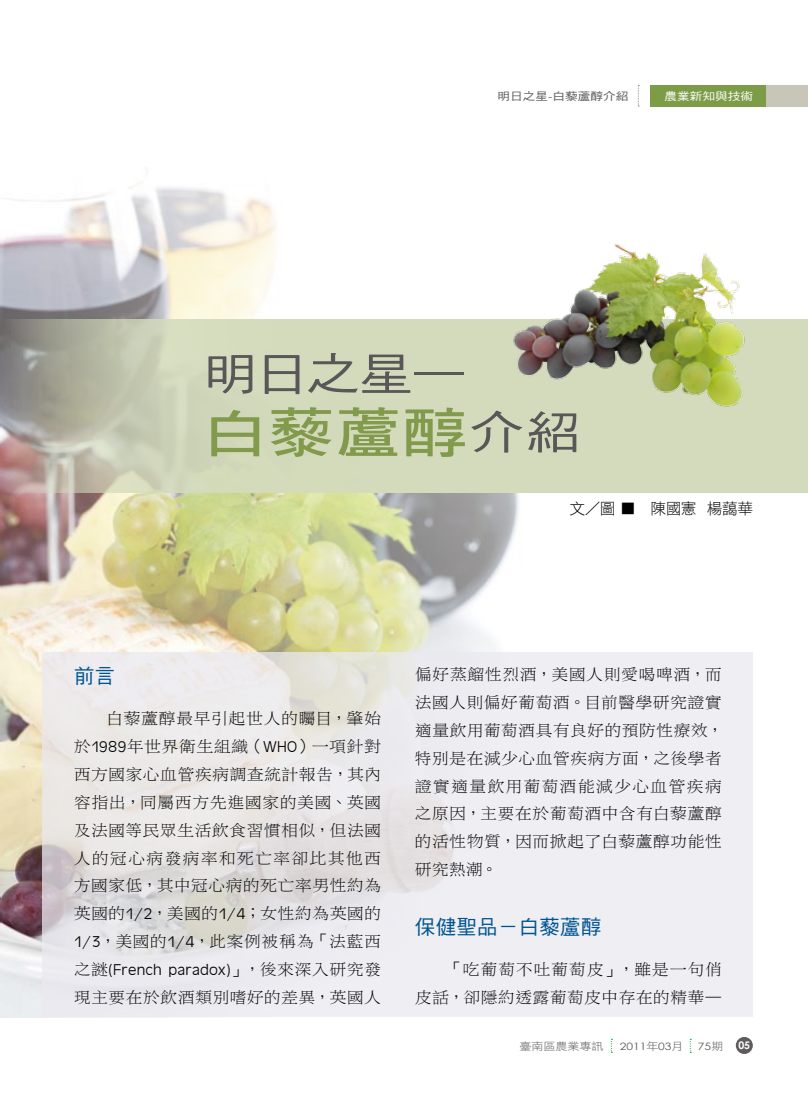
<style>
.page{position:relative;width:808px;height:1106px;background:#fff}
.page>*{position:absolute;margin:0;border:0;box-sizing:border-box;transform-origin:0 0}
.t1{font:54px "DF Hei Std W7";color:#829a4c;scale:1.2 1}
.t2{font:45px "DF Hei Std W5";color:#595757;scale:1.2 1}
.t3{font:20.25px "DF Hei Std W5";letter-spacing:.025em;color:#005591}
.t4{font:16.2px/27.9px "DF Li Song Std W3";letter-spacing:.01em;color:#000;text-align:justify;scale:1.06 1}
.t5{font:16.2px "Antique Oli T Ligh";letter-spacing:.015em;color:#000;scale:1.04 1}
.t6{font:15.45px "DF Hei Std W3";letter-spacing:-.03em;color:#000}
.t7{font:10.8px "DF Hei Std W5";letter-spacing:.005em;color:#5e5c5c;scale:1.17 1}
.t8{font:10.8px "DF Hei Std W5";letter-spacing:.005em;color:#fff;scale:1.17 1}
.t9{font:10.5px "DF Hei Std W3";color:#5e5c5c;scale:1.14 1}
.t10{font:700 10.5px "Century Gothic";color:#fff}
.t11{font:10.2px "Century Gothic";letter-spacing:-.005em;color:#5e5c5c;scale:1.19 1}
.s1{font-family:"DF Hei Std W5";font-size:45px;color:#595757}
.s2{font-family:"DF Hei Std W3"}
.s3{font-family:"Antique Oli T Ligh"}
.s4{font-family:"DF Li Song Std W3"}
.s5{font-family:"DF Hei Std W3";font-size:10.5px}
</style>
<div class="page">
<div style="left:651px;top:85px;width:157px;height:21px;background:#7c9c48"></div>
<svg style="left:638px;top:85px;width:1px;height:22px"></svg>
<div style="left:766px;top:85px;width:42px;height:21px;background:#c7c6b7"></div>
<div style="left:736px;top:1037px;width:17px;height:17px;background:#5e5c5c;border-radius:50%"></div>
<img style="left:0;top:186px;width:808px;height:831px">
<svg style="left:43px;top:652px;width:710px;height:365px;background:#eae9ec"></svg>
<svg style="left:0;top:319px;width:808px;height:173px;background:#cbd0b5"></svg>
<img style="left:496px;top:226px;width:257px;height:197px">
<p class="t7" style="left:497px;top:90px;width:113px">明日之星-白藜蘆醇介紹</p>
<p class="t8" style="left:664px;top:90px;width:77px">農業新知與技術</p>
<h2 class="t2" style="left:203px;top:349px;width:220px">明日之星—</h2>
<h1 class="t1" style="left:203px;top:403px;width:316px">白藜蘆醇<span class="s1">介紹</span></h1>
<p class="t6" style="left:569px;top:500px;width:185px">文／圖 ■ 陳國憲 楊藹華</p>
<p class="t3" style="left:74px;top:665px;width:43px">前言</p>
<p class="t4" style="left:74px;top:704px;width:292px;text-indent:32px">白藜蘆醇最早引起世人的矚目<span class="s2">，</span>肇始於<span class="s3">1989</span>年世界衛生組織<span class="s2">（</span><span class="s3">WHO</span><span class="s2">）</span>一項針對西方國家心血管疾病調查統計報告<span class="s2">，</span>其內容指出<span class="s2">，</span>同屬西方先進國家的美國<span class="s2">、</span>英國及法國等民眾生活飲食習慣相似<span class="s2">，</span>但法國人的冠心病發病率和死亡率卻比其他西方國家低<span class="s2">，</span>其中冠心病的死亡率男性約為英國的<span class="s3">1/2</span><span class="s2">，</span>美國的<span class="s3">1/4</span><span class="s2">；</span>女性約為英國的<span class="s3">1/3</span><span class="s2">，</span>美國的<span class="s3">1/4</span><span class="s2">，</span>此案例被稱為<span class="s2">「</span>法藍西</p>
<p class="t5" style="left:74px;top:961px;width:297px"><span class="s4">之謎</span>(French paradox)<span class="s2">」，</span><span class="s4">後來深入研究發</span></p>
<p class="t4" style="left:74px;top:982px;width:291px">現主要在於飲酒類別嗜好的差異<span class="s2">，</span>英國人</p>
<p class="t4" style="left:414px;top:660px;width:293px">偏好蒸餾性烈酒<span class="s2">，</span>美國人則愛喝啤酒<span class="s2">，</span>而法國人則偏好葡萄酒<span class="s2">。</span>目前醫學研究證實適量飲用葡萄酒具有良好的預防性療效<span class="s2">，</span>特別是在減少心血管疾病方面<span class="s2">，</span>之後學者證實適量飲用葡萄酒能減少心血管疾病之原因<span class="s2">，</span>主要在於葡萄酒中含有白藜蘆醇的活性物質<span class="s2">，</span>因而掀起了白藜蘆醇功能性研究熱潮<span class="s2">。</span></p>
<p class="t3" style="left:415px;top:915px;width:188px">保健聖品－白藜蘆醇</p>
<p class="t4" style="left:415px;top:955px;width:292px;text-align:right"><span class="s2">「</span>吃葡萄不吐葡萄皮<span class="s2">」，</span>雖是一句俏<br>皮話<span class="s2">，</span>卻隱約透露葡萄皮中存在的精華<span class="s2">—</span></p>
<p class="t9" style="left:519px;top:1040px;width:75px">臺南區農業專訊</p>
<p class="t11" style="left:620px;top:1039px;width:55px">2011<span class="s5">年</span>03<span class="s5">月</span></p>
<p class="t11" style="left:698px;top:1039px;width:23px">75<span class="s5">期</span></p>
<p class="t10" style="left:738px;top:1038px;width:13px">05</p>
</div>
